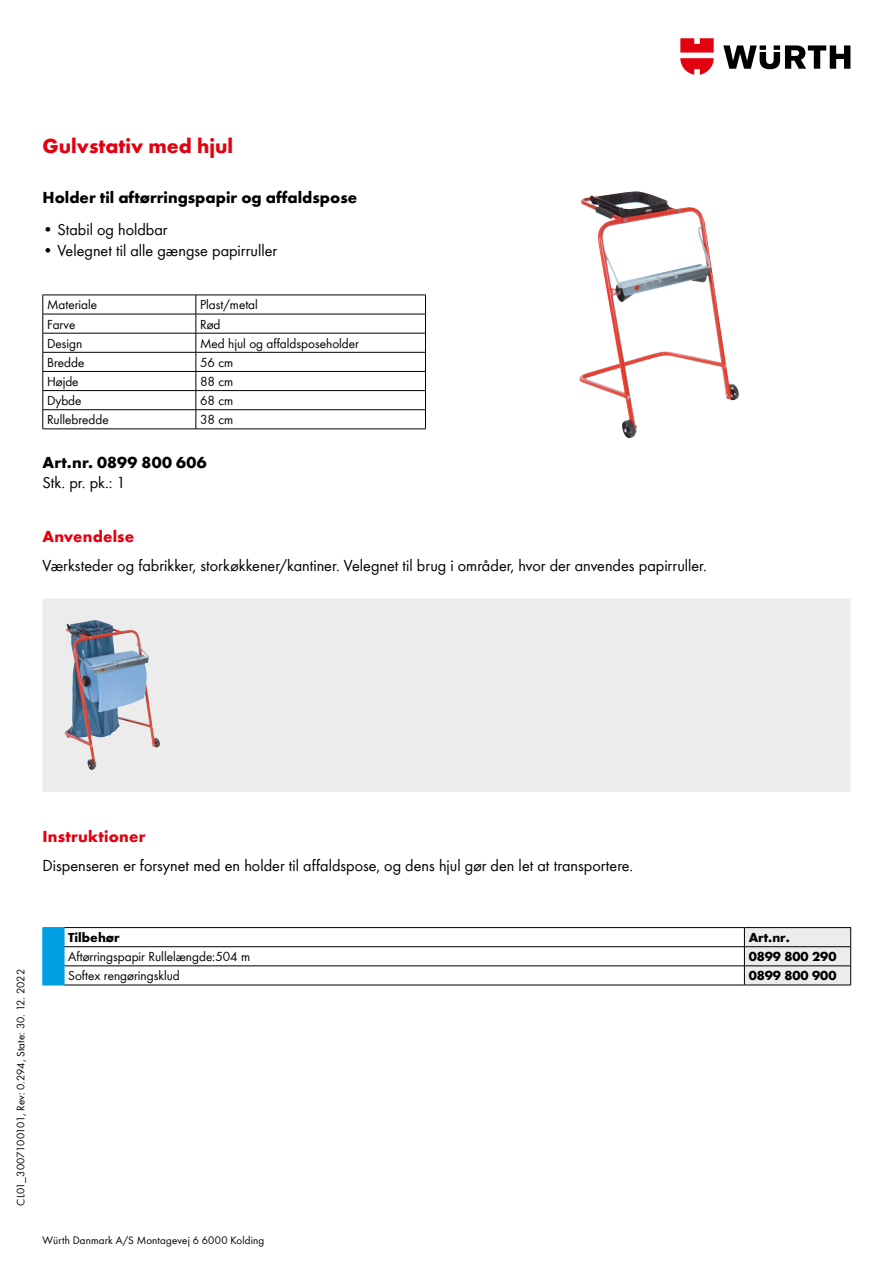
<style>
.page{position:relative;width:893px;height:1263px;background:#fff}
.page>*{position:absolute;margin:0;border:0;box-sizing:border-box;transform-origin:0 0}
.t1{font:700 21px "Wuerth Global";color:#e3000f}
.t2{font:16.5px "Wuerth Global";color:#000}
.t3{font:700 16.5px "Wuerth Global";color:#000}
.t4{font:700 16.5px "Wuerth Global";letter-spacing:.01em;color:#e3000f}
.t5{font:700 16.5px "Wuerth Global";letter-spacing:.02em;color:#000}
.t6{font:13.5px "Wuerth Global";color:#000}
.t7{font:700 13.5px "Wuerth Global";color:#000}
.t8{font:11.25px "Wuerth Global";letter-spacing:.015em;color:#000}
</style>
<div class="page">
<svg style="left:723px;top:45px;width:127px;height:24px"></svg>
<svg style="left:680px;top:38px;width:34px;height:37px"></svg>
<hr style="left:43px;top:295px;width:153px;height:1px;background:#000">
<hr style="left:196px;top:295px;width:230px;height:1px;background:#000">
<hr style="left:43px;top:314px;width:153px;height:1px;background:#000">
<hr style="left:196px;top:314px;width:230px;height:1px;background:#000">
<hr style="left:43px;top:333px;width:153px;height:1px;background:#000">
<hr style="left:196px;top:333px;width:230px;height:1px;background:#000">
<hr style="left:43px;top:352px;width:153px;height:1px;background:#000">
<hr style="left:196px;top:352px;width:230px;height:1px;background:#000">
<hr style="left:43px;top:371px;width:153px;height:1px;background:#000">
<hr style="left:196px;top:371px;width:230px;height:1px;background:#000">
<hr style="left:43px;top:390px;width:153px;height:1px;background:#000">
<hr style="left:196px;top:390px;width:230px;height:1px;background:#000">
<hr style="left:43px;top:409px;width:153px;height:1px;background:#000">
<svg style="left:43px;top:295px;width:1px;height:134px"></svg>
<hr style="left:43px;top:429px;width:153px;height:1px;background:#000">
<hr style="left:196px;top:409px;width:230px;height:1px;background:#000">
<svg style="left:196px;top:295px;width:1px;height:134px"></svg>
<svg style="left:425px;top:295px;width:1px;height:134px"></svg>
<hr style="left:196px;top:429px;width:230px;height:1px;background:#000">
<hr style="left:64px;top:927px;width:680px;height:1px;background:#000">
<hr style="left:64px;top:946px;width:680px;height:1px;background:#000">
<hr style="left:64px;top:965px;width:680px;height:1px;background:#000">
<hr style="left:64px;top:985px;width:680px;height:1px;background:#000">
<svg style="left:43px;top:927px;width:22px;height:59px"></svg>
<svg style="left:744px;top:927px;width:107px;height:58px;background:#dadadb"></svg>
<hr style="left:744px;top:985px;width:107px;height:1px;background:#000">
<img style="left:579px;top:191px;width:160px;height:248px">
<div style="left:43px;top:599px;width:807px;height:193px;background:#ececed"></div>
<img style="left:65px;top:621px;width:95px;height:149px">
<p class="t1" style="left:43px;top:134px;width:192px">Gulvstativ med hjul</p>
<p class="t3" style="left:43px;top:188px;width:316px">Holder til aftørringspapir og affaldspose</p>
<p class="t2" style="left:43px;top:219px;width:127px">• Stabil og holdbar</p>
<p class="t2" style="left:43px;top:241px;width:236px">• Velegnet til alle gængse papirruller</p>
<p class="t6" style="left:47px;top:297px;width:52px">Materiale</p>
<p class="t6" style="left:200px;top:297px;width:59px">Plast/metal</p>
<p class="t6" style="left:47px;top:316px;width:30px">Farve</p>
<p class="t6" style="left:200px;top:316px;width:22px">Rød</p>
<p class="t6" style="left:47px;top:335px;width:37px">Design</p>
<p class="t6" style="left:200px;top:335px;width:160px">Med hjul og affaldsposeholder</p>
<p class="t6" style="left:47px;top:354px;width:39px">Bredde</p>
<p class="t6" style="left:200px;top:354px;width:35px">56 cm</p>
<p class="t6" style="left:47px;top:373px;width:33px">Højde</p>
<p class="t6" style="left:200px;top:373px;width:35px">88 cm</p>
<p class="t6" style="left:47px;top:392px;width:36px">Dybde</p>
<p class="t6" style="left:200px;top:392px;width:35px">68 cm</p>
<p class="t6" style="left:47px;top:412px;width:63px">Rullebredde</p>
<p class="t6" style="left:200px;top:412px;width:35px">38 cm</p>
<p class="t5" style="left:43px;top:452px;width:166px">Art.nr. 0899 800 606</p>
<p class="t2" style="left:43px;top:473px;width:85px">Stk. pr. pk.: 1</p>
<p class="t4" style="left:43px;top:527px;width:93px">Anvendelse</p>
<p class="t2" style="left:43px;top:556px;width:666px">Værksteder og fabrikker, storkøkkener/kantiner. Velegnet til brug i områder, hvor der anvendes papirruller.</p>
<p class="t4" style="left:43px;top:827px;width:104px">Instruktioner</p>
<p class="t2" style="left:43px;top:856px;width:592px">Dispenseren er forsynet med en holder til affaldspose, og dens hjul gør den let at transportere.</p>
<p class="t8" style="left:14px;top:1205px;width:238px;rotate:-90deg">CL01_3007100101, Rev: 0.294, State: 30. 12. 2022</p>
<p class="t7" style="left:68px;top:929px;width:53px">Tilbehør</p>
<p class="t7" style="left:749px;top:929px;width:43px">Art.nr.</p>
<p class="t6" style="left:68px;top:949px;width:183px">Aftørringspapir Rullelængde:504 m</p>
<p class="t7" style="left:749px;top:949px;width:89px">0899 800 290</p>
<p class="t6" style="left:68px;top:968px;width:113px">Softex rengøringsklud</p>
<p class="t7" style="left:749px;top:968px;width:89px">0899 800 900</p>
<p class="t8" style="left:43px;top:1233px;width:223px">Würth Danmark A/S Montagevej 6 6000 Kolding</p>
</div>
